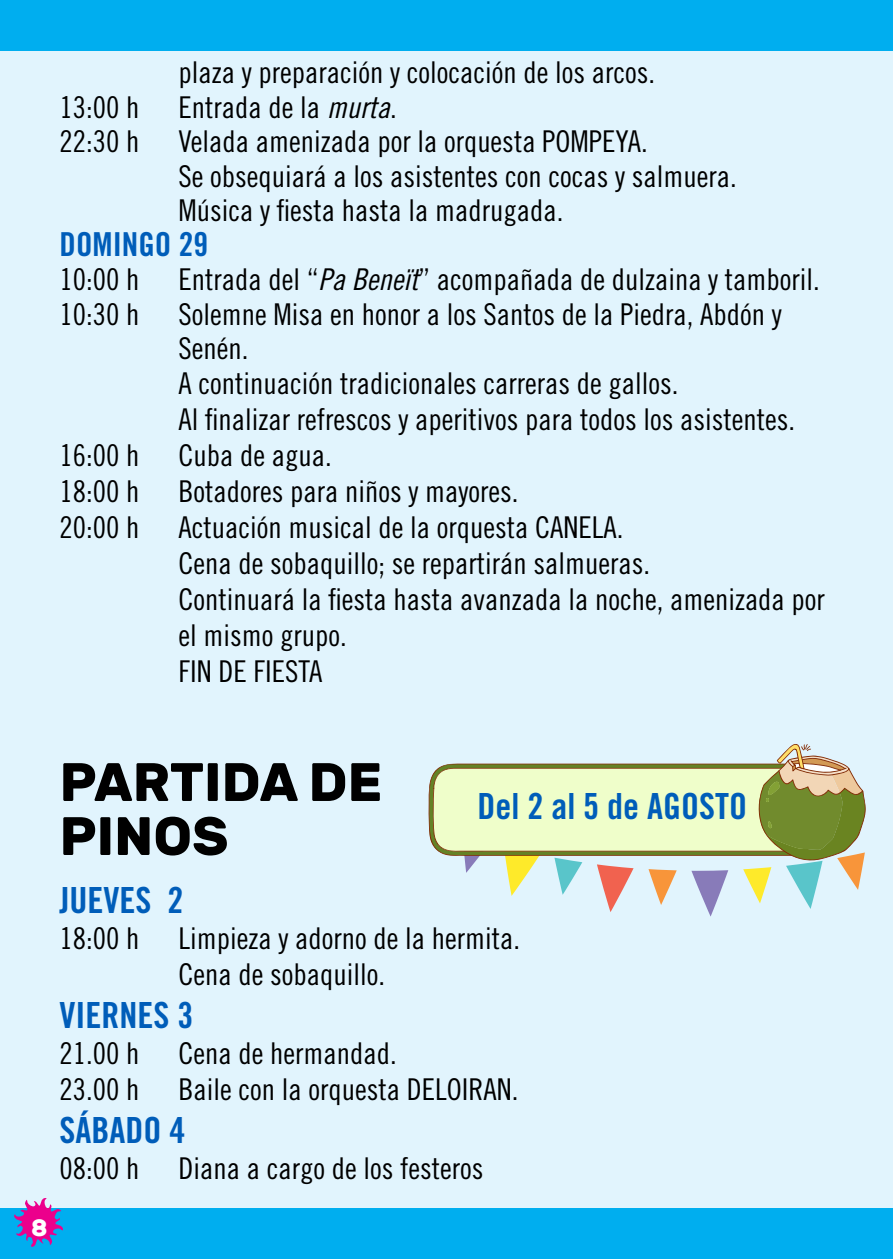
<style>
.page{position:relative;width:893px;height:1259px;background:#fff}
.page>*{position:absolute;margin:0;border:0;box-sizing:border-box;transform-origin:0 0}
.t1{font:700 54px/54px "Rubik";color:#000}
.t2{font:36px "Trade Gothic Bold Cond Twenty";color:#005db9}
.t3{font:33px "Trade Gothic Bold Cond Twenty";color:#005db9}
.t4{font:30px/34.5px "Trade Gothic Cond Eighteen";color:#000}
.t5{font:700 24px "Rubik";color:#fff}
.s1{font-family:"Trade Gothic Cond Eighteen Obl"}
</style>
<div class="page">
<div style="left:0;top:0;width:893px;height:1222px;background:#e1f4fd"></div>
<div style="left:0;top:1208px;width:893px;height:51px;background:#00aeef"></div>
<div style="left:0;top:0;width:893px;height:51px;background:#00aeef"></div>
<svg style="left:14px;top:1198px;width:49px;height:48px"></svg>
<svg style="left:428px;top:744px;width:438px;height:172px"></svg>
<p class="t4" style="left:60px;top:55px;width:597px;text-indent:119px">plaza y preparación y colocación de los arcos.<br>13:00 h Entrada de la <span class="s1">murta</span>.<br>22:30 h Velada amenizada por la orquesta POMPE</p>
<p class="t4" style="left:616px;top:124px;width:34px">YA.</p>
<p class="t4" style="left:60px;top:158px;width:67px">S</p>
<p class="t4" style="left:192px;top:158px;width:546px">e obsequiará a los asistentes con cocas y salmuera.</p>
<p class="t4" style="left:60px;top:193px;width:69px">M</p>
<p class="t4" style="left:197px;top:193px;width:368px">úsica y fiesta hasta la madrugada.</p>
<p class="t3" style="left:60px;top:224px;width:150px">DOMINGO 29</p>
<p class="t4" style="left:60px;top:262px;width:762px">10:00 h Entrada del “<span class="s1">Pa Beneït</span>” acompañada de dulzaina y tamboril.</p>
<p class="t4" style="left:60px;top:296px;width:724px">10:30 h Solemne Misa en honor a los Santos de la Piedra, Abdón y</p>
<p class="t4" style="left:179px;top:331px;width:71px">Senén.</p>
<p class="t4" style="left:60px;top:365px;width:68px">A</p>
<p class="t4" style="left:199px;top:365px;width:481px">continuación tradicionales carreras de gallos.</p>
<p class="t4" style="left:60px;top:401px;width:68px">A</p>
<p class="t4" style="left:192px;top:401px;width:605px">l finalizar refrescos y aperitivos para todos los asistentes.</p>
<p class="t4" style="left:60px;top:437px;width:81px">16:00 h</p>
<p class="t4" style="left:179px;top:437px;width:155px">Cuba de agua.</p>
<p class="t4" style="left:60px;top:473px;width:460px">18:00 h Botadores para niños y mayores.</p>
<p class="t4" style="left:60px;top:509px;width:565px">20:00 h Actuación musical de la orquesta CANELA.</p>
<p class="t4" style="left:179px;top:545px;width:473px">Cena de sobaquillo; se repartirán salmueras.</p>
<p class="t4" style="left:179px;top:581px;width:648px">Continuará la fiesta hasta avanzada la noche, amenizada por</p>
<p class="t4" style="left:179px;top:617px;width:170px">el mismo grupo.</p>
<p class="t4" style="left:179px;top:653px;width:99px">FIN DE FIESTA</p>
<h1 class="t1" style="left:60px;top:755px;width:324px">PARTIDA DE<br>PINOS</h1>
<p class="t2" style="left:60px;top:878px;width:125px">JUEVES 2</p>
<p class="t4" style="left:60px;top:920px;width:81px">18:00 h</p>
<p class="t4" style="left:179px;top:919px;width:343px;line-height:36px">Limpieza y adorno de la hermita.<br>Cena de sobaquillo.</p>
<p class="t2" style="left:60px;top:993px;width:135px">VIERNES 3</p>
<p class="t4" style="left:60px;top:1035px;width:81px">21.00 h</p>
<p class="t2" style="left:477px;top:784px;width:271px">Del 2 al 5 de AGOSTO</p>
<p class="t4" style="left:60px;top:1034px;width:401px;line-height:36px;text-indent:119px">Cena de hermandad.<br>23.00 h Baile con la orquesta DELOIRA</p>
<p class="t4" style="left:497px;top:1071px;width:23px">N.</p>
<p class="t2" style="left:60px;top:1108px;width:127px">SÁBADO 4</p>
<p class="t4" style="left:60px;top:1150px;width:425px">08:00 h D iana a cargo de los festeros</p>
<p class="t5" style="left:31px;top:1213px;width:18px">8</p>
</div>
